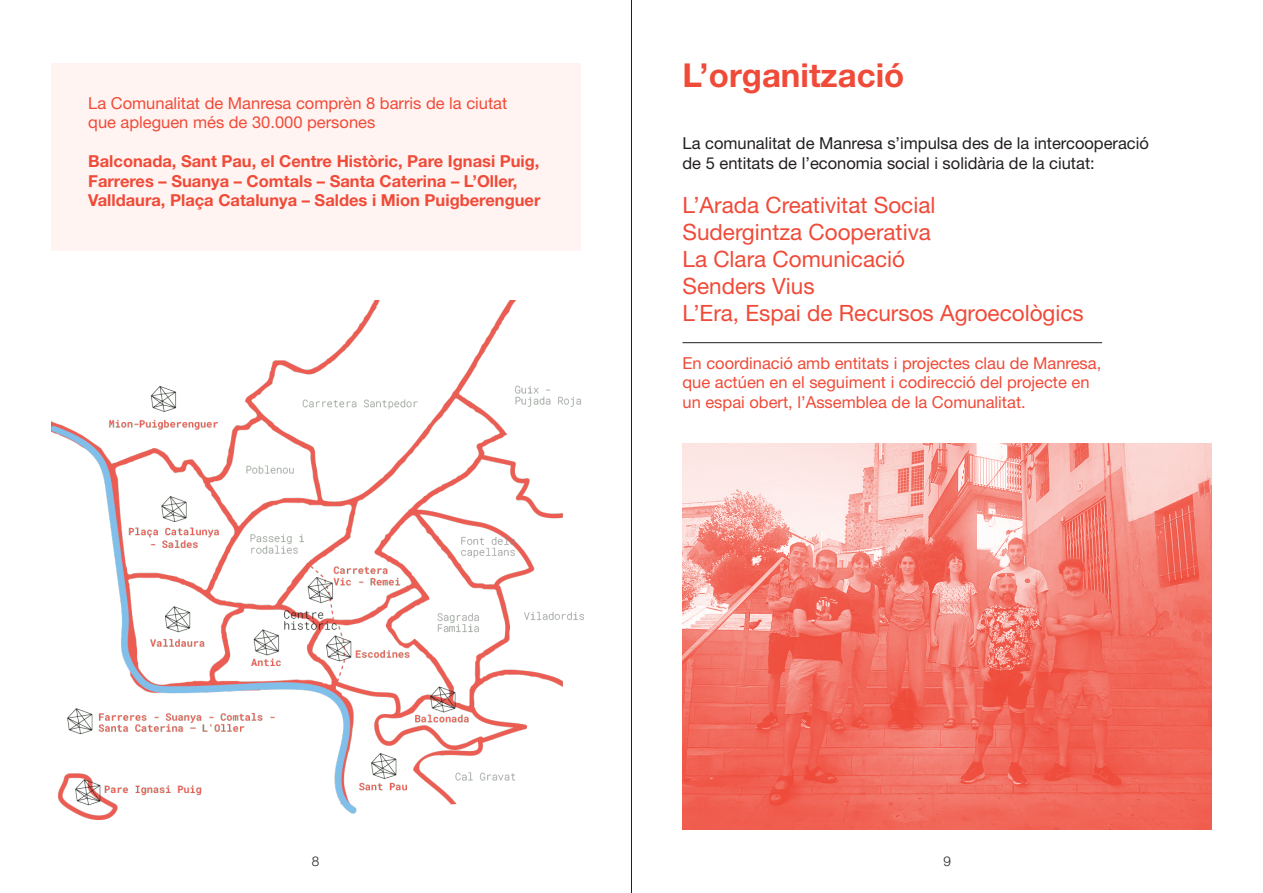
<style>
.page{position:relative;width:1263px;height:893px;background:#fff}
.page>*{position:absolute;margin:0;border:0;box-sizing:border-box;transform-origin:0 0}
.Text_base{font:700 33px "Helvetica Neue LT Std";color:#f04a38}
.Text_base-2{font:22.5px "Helvetica Neue LT Std";color:#f04a38}
.Text_base-3{font:16.5px/19.5px "Helvetica Neue LT Std";color:#f04a38}
.Text_base-4{font:700 16.5px/19.5px "Helvetica Neue LT Std";color:#f04a38}
.Text_base-5{font:16.5px/19.5px "Helvetica Neue LT Std";color:#231f20}
.t1{font:300 13.5px "Helvetica Neue LT Std";color:#231f20}
</style>
<div class="page">
<hr style="left:631px;top:0;width:1px;height:893px;background:#231f20">
<div style="left:51px;top:64px;width:529px;height:187px;background:#fff4f2"></div>
<hr style="left:682px;top:342px;width:420px;height:1px;background:#231f20">
<img style="left:51px;top:300px;width:533px;height:520px">
<img style="left:682px;top:443px;width:530px;height:386px">
<p class="Text_base-3" style="left:88px;top:93px;width:421px">La Comunalitat de Manresa comprèn 8 barris de la ciutat que apleguen més de 30.000 persones</p>
<p class="Text_base-4" style="left:88px;top:151px;width:454px">Balconada, Sant Pau, el Centre Històric, Pare Ignasi Puig,<br>Farreres – Suanya – Comtals – Santa Caterina – L’Oller,<br>Valldaura, Plaça Catalunya – Saldes i Mion Puigberenguer</p>
<p class="Text_base" style="left:682px;top:55px;width:223px">L’organització</p>
<p class="Text_base-5" style="left:682px;top:134px;width:468px">La comunalitat de Manresa s’impulsa des de la intercooperació de 5 entitats de l’economia social i solidària de la ciutat:</p>
<p class="Text_base-2" style="left:682px;top:192px;width:254px">L’Arada Creativitat Social</p>
<p class="Text_base-2" style="left:682px;top:219px;width:250px">Sudergintza Cooperativa</p>
<p class="Text_base-2" style="left:682px;top:246px;width:224px">La Clara Comunicació</p>
<p class="Text_base-2" style="left:682px;top:273px;width:134px">Senders Vius</p>
<p class="Text_base-2" style="left:682px;top:300px;width:403px">L’Era, Espai de Recursos Agroecològics</p>
<p class="Text_base-3" style="left:682px;top:353px;width:420px">En coordinació amb entitats i projectes clau de Manresa, que actúen en el seguiment i codirecció del projecte en un espai obert, l’Assemblea de la Comunalitat.</p>
<p class="t1" style="left:312px;top:853px;width:9px">8</p>
<p class="t1" style="left:943px;top:853px;width:9px">9</p>
</div>
